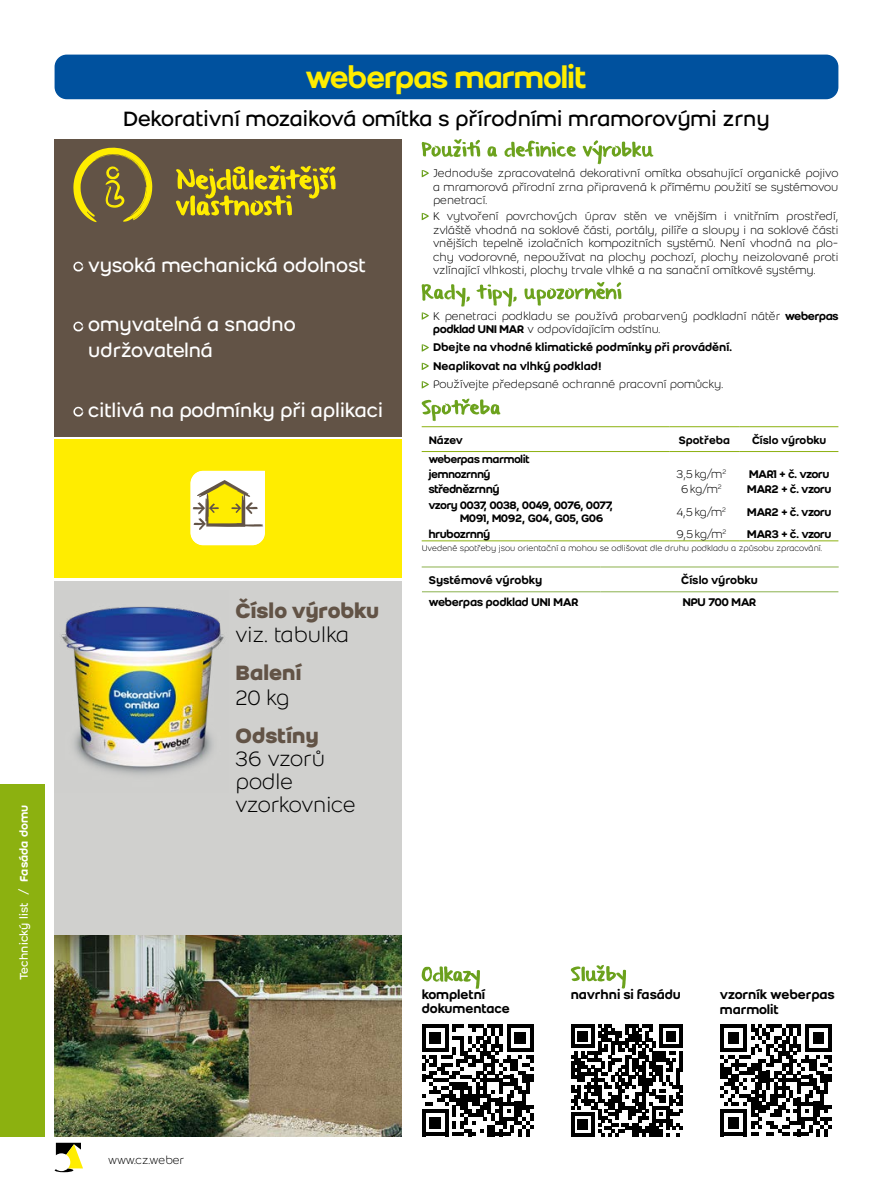
<style>
.page{position:relative;width:893px;height:1191px;background:#fff}
.page>*{position:absolute;margin:0;border:0;box-sizing:border-box;transform-origin:0 0}
.t1{font:33.07px "Weber Name";color:#ffed00}
.t2{font:22.75px "Weber";color:#000}
.t3{font:300 22.75px/22.8px "Weber";color:#000}
.t4{font:700 22.75px "Weber";color:#625346}
.t5{font:21px/25.2px "Weber";color:#fff}
.t6{font:500 14px/14.3px "Weber";letter-spacing:-.005em;color:#000}
.t7{font:300 12.25px/13.5px "Weber";color:#000;text-align:justify}
.t8{font:500 12.25px/18.4px "Weber";color:#000}
.t9{font:12.25px "Weber Name";color:#000}
.t10{font:12.25px "Weber Name";letter-spacing:-.02em;color:#000}
.t11{font:12.25px "Weber";letter-spacing:.01em;color:#fff}
.t12{font:11.9px/15px "Weber Name";color:#000}
.t13{font:500 11.9px "Weber";color:#000}
.t14{font:300 8.92px "Weber";color:#000}
.s1{font-weight:500}
.s2{font-family:"Weber Name";font-weight:400}
</style>
<div class="page">
<div style="left:0;top:784px;width:45px;height:352px;background:#8cb110"></div>
<div style="left:55px;top:139px;width:347px;height:298px;background:#625346"></div>
<svg style="left:73px;top:148px;width:79px;height:74px"></svg>
<svg style="left:176px;top:165px;width:160px;height:51px"></svg>
<div style="left:55px;top:580px;width:347px;height:355px;background:#d0d0ce"></div>
<div style="left:55px;top:439px;width:347px;height:139px;background:#ffed00"></div>
<svg style="left:55px;top:1142px;width:28px;height:30px"></svg>
<svg style="left:720px;top:1024px;width:112px;height:112px"></svg>
<img style="left:55px;top:935px;width:347px;height:201px">
<svg style="left:190px;top:471px;width:75px;height:74px"></svg>
<img style="left:61px;top:606px;width:163px;height:169px">
<svg style="left:422px;top:1024px;width:112px;height:112px"></svg>
<svg style="left:422px;top:139px;width:232px;height:25px"></svg>
<svg style="left:422px;top:170px;width:7px;height:7px"></svg>
<svg style="left:422px;top:213px;width:7px;height:7px"></svg>
<svg style="left:422px;top:282px;width:199px;height:38px"></svg>
<svg style="left:422px;top:344px;width:7px;height:8px"></svg>
<svg style="left:422px;top:363px;width:7px;height:7px"></svg>
<svg style="left:422px;top:381px;width:7px;height:7px"></svg>
<svg style="left:422px;top:398px;width:79px;height:23px"></svg>
<svg style="left:422px;top:427px;width:416px;height:115px"></svg>
<hr style="left:422px;top:465px;width:248px;height:2px;background:#fff">
<hr style="left:670px;top:465px;width:69px;height:2px;background:#fff">
<hr style="left:739px;top:465px;width:99px;height:2px;background:#fff">
<hr style="left:422px;top:480px;width:248px;height:2px;background:#fff">
<hr style="left:670px;top:480px;width:69px;height:2px;background:#fff">
<svg style="left:669px;top:467px;width:2px;height:28px"></svg>
<hr style="left:739px;top:480px;width:99px;height:2px;background:#fff">
<svg style="left:738px;top:467px;width:2px;height:28px"></svg>
<hr style="left:422px;top:495px;width:248px;height:2px;background:#fff">
<hr style="left:670px;top:495px;width:69px;height:2px;background:#fff">
<hr style="left:669px;top:497px;width:2px;height:28px;background:#fff">
<hr style="left:739px;top:495px;width:99px;height:2px;background:#fff">
<hr style="left:738px;top:497px;width:2px;height:28px;background:#fff">
<hr style="left:422px;top:525px;width:248px;height:2px;background:#fff">
<hr style="left:670px;top:525px;width:69px;height:2px;background:#fff">
<svg style="left:669px;top:527px;width:2px;height:13px"></svg>
<hr style="left:739px;top:525px;width:99px;height:2px;background:#fff">
<svg style="left:738px;top:527px;width:2px;height:13px"></svg>
<hr style="left:669px;top:427px;width:2px;height:24px;background:#fff">
<hr style="left:738px;top:427px;width:2px;height:24px;background:#fff">
<hr style="left:422px;top:426px;width:248px;height:1px;background:#8cb110">
<hr style="left:670px;top:426px;width:69px;height:1px;background:#8cb110">
<hr style="left:739px;top:426px;width:99px;height:1px;background:#8cb110">
<hr style="left:422px;top:451px;width:248px;height:1px;background:#8cb110">
<hr style="left:670px;top:451px;width:69px;height:1px;background:#8cb110">
<hr style="left:739px;top:451px;width:99px;height:1px;background:#8cb110">
<hr style="left:422px;top:540px;width:248px;height:1px;background:#8cb110">
<hr style="left:670px;top:540px;width:69px;height:1px;background:#8cb110">
<hr style="left:739px;top:540px;width:99px;height:1px;background:#8cb110">
<hr style="left:422px;top:566px;width:178px;height:1px;background:#8bb14d">
<hr style="left:600px;top:566px;width:239px;height:1px;background:#8bb14d">
<hr style="left:422px;top:591px;width:178px;height:1px;background:#8bb14d">
<hr style="left:600px;top:591px;width:238px;height:1px;background:#8bb14d">
<svg style="left:73px;top:262px;width:10px;height:9px"></svg>
<svg style="left:73px;top:322px;width:10px;height:9px"></svg>
<svg style="left:73px;top:407px;width:10px;height:9px"></svg>
<div style="left:55px;top:55px;width:783px;height:44px;background:#00519e;border-radius:12px"></div>
<svg style="left:571px;top:1024px;width:112px;height:112px"></svg>
<svg style="left:571px;top:965px;width:55px;height:23px"></svg>
<svg style="left:422px;top:966px;width:58px;height:23px"></svg>
<p class="t11" style="left:17px;top:980px;width:177px;rotate:-90deg">Technický list / <span class="s1">Fasáda domu</span></p>
<h1 class="t1" style="left:306px;top:58px;width:282px">weberpas marmolit</h1>
<h2 class="t2" style="left:123px;top:106px;width:648px">Dekorativní mozaiková omítka s přírodními mramorovými zrny</h2>
<h3 class="t5" style="left:88px;top:252px;width:279px">vysoká mechanická odolnost</h3>
<h3 class="t5" style="left:88px;top:312px;width:209px">omyvatelná a snadno udržovatelná</h3>
<h3 class="t5" style="left:88px;top:397px;width:296px">citlivá na podmínky při aplikaci</h3>
<h2 class="t4" style="left:236px;top:596px;width:145px">Číslo výrobku</h2>
<h2 class="t3" style="left:236px;top:623px;width:115px">viz. tabulka</h2>
<h2 class="t4" style="left:236px;top:659px;width:67px">Balení</h2>
<h2 class="t3" style="left:236px;top:686px;width:55px">20 kg</h2>
<h2 class="t4" style="left:236px;top:722px;width:85px">Odstíny</h2>
<h2 class="t3" style="left:236px;top:747px;width:122px">36 vzorů podle vzorkovnice</h2>
<p class="t7" style="left:433px;top:167px;width:407px">Jednoduše zpracovatelná dekorativní omítka obsahující organické pojivo a mramorová přírodní zrna připravená k přímému použití se systémovou penetrací.</p>
<p class="t7" style="left:433px;top:209px;width:407px">K vytvoření povrchových úprav stěn ve vnějším i vnitřním prostředí, zvláště vhodná na soklové části, portály, pilíře a sloupy i na soklové části vnějších tepelně izolačních kompozitních systémů. Není vhodná na plo‑ chy vodorovné, nepoužívat na plochy pochozí, plochy neizolované proti vzlínající vlhkosti, plochy trvale vlhké a na sanační omítkové systémy.</p>
<p class="t7" style="left:433px;top:309px;width:407px">K penetraci podkladu se používá probarvený podkladní nátěr <span class="s2">weberpas podklad UNI MAR</span> v odpovídajícím odstínu.</p>
<p class="t8" style="left:433px;top:338px;width:300px">Dbejte na vhodné klimatické podmínky při provádění.<br>Neaplikovat na vlhký podklad!</p>
<p class="t7" style="left:433px;top:378px;width:291px">Používejte předepsané ochranné pracovní pomůcky.</p>
<p class="t13" style="left:429px;top:433px;width:36px">Název</p>
<p class="t13" style="left:679px;top:433px;width:53px">Spotřeba</p>
<p class="t13" style="left:752px;top:433px;width:76px">Číslo výrobku</p>
<p class="t12" style="left:429px;top:452px;width:102px">weberpas marmolit jemnozrnný</p>
<p class="t7" style="left:677px;top:468px;width:51px">3,5kg/m<sup>2</sup></p>
<p class="t10" style="left:749px;top:467px;width:82px">MAR1 + č. vzoru</p>
<p class="t9" style="left:429px;top:482px;width:72px">střednězrnný</p>
<p class="t7" style="left:681px;top:483px;width:42px">6kg/m<sup>2</sup></p>
<p class="t10" style="left:747px;top:482px;width:85px">MAR2 + č. vzoru</p>
<p class="t12" style="left:460px;top:498px;width:154px;line-height:13.5px;text-indent:-31px">vzory 0037, 0038, 0049, 0076, 0077,<br>M091, M092, G04, G05, G06</p>
<p class="t7" style="left:677px;top:505px;width:51px">4,5kg/m<sup>2</sup></p>
<p class="t10" style="left:747px;top:504px;width:85px">MAR2 + č. vzoru</p>
<p class="t9" style="left:429px;top:527px;width:63px">hrubozrnný</p>
<p class="t7" style="left:676px;top:527px;width:51px">9,5kg/m<sup>2</sup></p>
<p class="t9" style="left:747px;top:527px;width:86px">MAR3 + č. vzoru</p>
<p class="t14" style="left:422px;top:543px;width:402px">Uvedené spotřeby jsou orientační a mohou se odlišovat dle druhu podkladu a způsobu zpracování.</p>
<p class="t8" style="left:429px;top:571px;width:115px">Systémové výrobky</p>
<p class="t8" style="left:681px;top:571px;width:78px">Číslo výrobku</p>
<p class="t9" style="left:429px;top:594px;width:151px">weberpas podklad UNI MAR</p>
<p class="t9" style="left:683px;top:594px;width:75px">NPU 700 MAR</p>
<p class="t7" style="left:108px;top:1153px;width:78px">www.cz.weber</p>
<p class="t6" style="left:422px;top:987px;width:90px">kompletní dokumentace</p>
<p class="t6" style="left:571px;top:987px;width:112px">navrhni si fasádu</p>
<p class="t6" style="left:720px;top:987px;width:116px">vzorník weberpas marmolit</p>
</div>
